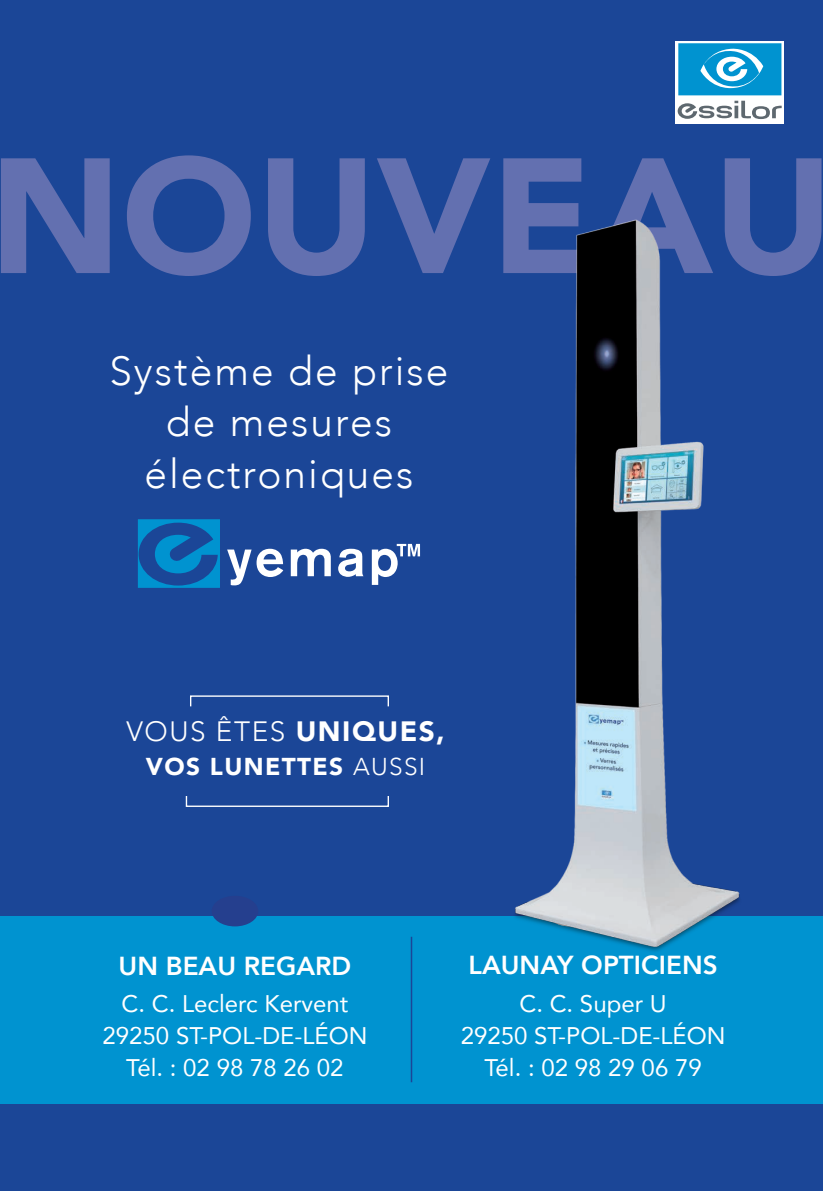
<style>
.page{position:relative;width:823px;height:1191px;background:#fff}
.page>*{position:absolute;margin:0;border:0;box-sizing:border-box;transform-origin:0 0}
.t1{font:900 162px "Avenir";color:#6370b0}
.t2{font:300 40.6px/51.6px "Avenir";letter-spacing:.05em;color:#fff;text-align:center}
.t3{font:300 28px "Avenir";letter-spacing:.055em;color:#fff}
.t4{font:800 26px "Avenir";color:#fff}
.t5{font:900 24.4px "Avenir";letter-spacing:.055em;color:#fff}
.t6{font:24px/32px "Avenir";color:#fff;text-align:center}
.s1{font-weight:900}
.s2{font-weight:300}
</style>
<div class="page">
<div style="left:0;top:0;width:822px;height:1191px;background:#1b4697"></div>
<div style="left:0;top:916px;width:822px;height:187px;background:#0093d0"></div>
<hr style="left:410px;top:936px;width:2px;height:146px;background:#1b4697">
<div style="left:211px;top:895px;width:47px;height:31px;background:#253f8e;border-radius:50%"></div>
<div style="left:675px;top:41px;width:108px;height:82px;background:#fff"></div>
<svg style="left:677px;top:101px;width:104px;height:18px"></svg>
<div style="left:678px;top:43px;width:103px;height:52px;background:#0093d0"></div>
<svg style="left:700px;top:48px;width:62px;height:41px"></svg>
<svg style="left:138px;top:519px;width:82px;height:69px"></svg>
<svg style="left:227px;top:549px;width:56px;height:36px"></svg>
<svg style="left:290px;top:549px;width:40px;height:27px"></svg>
<svg style="left:338px;top:549px;width:25px;height:28px"></svg>
<svg style="left:371px;top:544px;width:49px;height:41px"></svg>
<div style="left:186px;top:795px;width:203px;height:12px;border:1px solid #fff"></div>
<div style="left:190px;top:695px;width:199px;height:12px;border:1px solid #fff"></div>
<img style="left:515px;top:219px;width:225px;height:733px">
<h1 class="t1" style="left:-11px;top:78px;width:845px">NOUVEAU</h1>
<h2 class="t2" style="left:109px;top:345px;width:340px">Système de prise de mesures électroniques</h2>
<p class="t3" style="left:126px;top:714px;width:319px">VOUS ÊTES <span class="s1">UNIQUES,</span></p>
<p class="t5" style="left:146px;top:745px;width:281px">VOS LUNETTES <span class="s2">AUSSI</span></p>
<p class="t4" style="left:118px;top:941px;width:234px">UN BEAU REGARD</p>
<p class="t6" style="left:102px;top:987px;width:266px">C. C. Leclerc Kervent<br>29250 ST-POL-DE-LÉON<br>Tél. : 02 98 78 26 02</p>
<p class="t4" style="left:468px;top:941px;width:250px">LAUNAY OPTICIENS</p>
<p class="t6" style="left:460px;top:986px;width:266px">C. C. Super U<br>29250 ST-POL-DE-LÉON<br>Tél. : 02 98 29 06 79</p>
</div>
